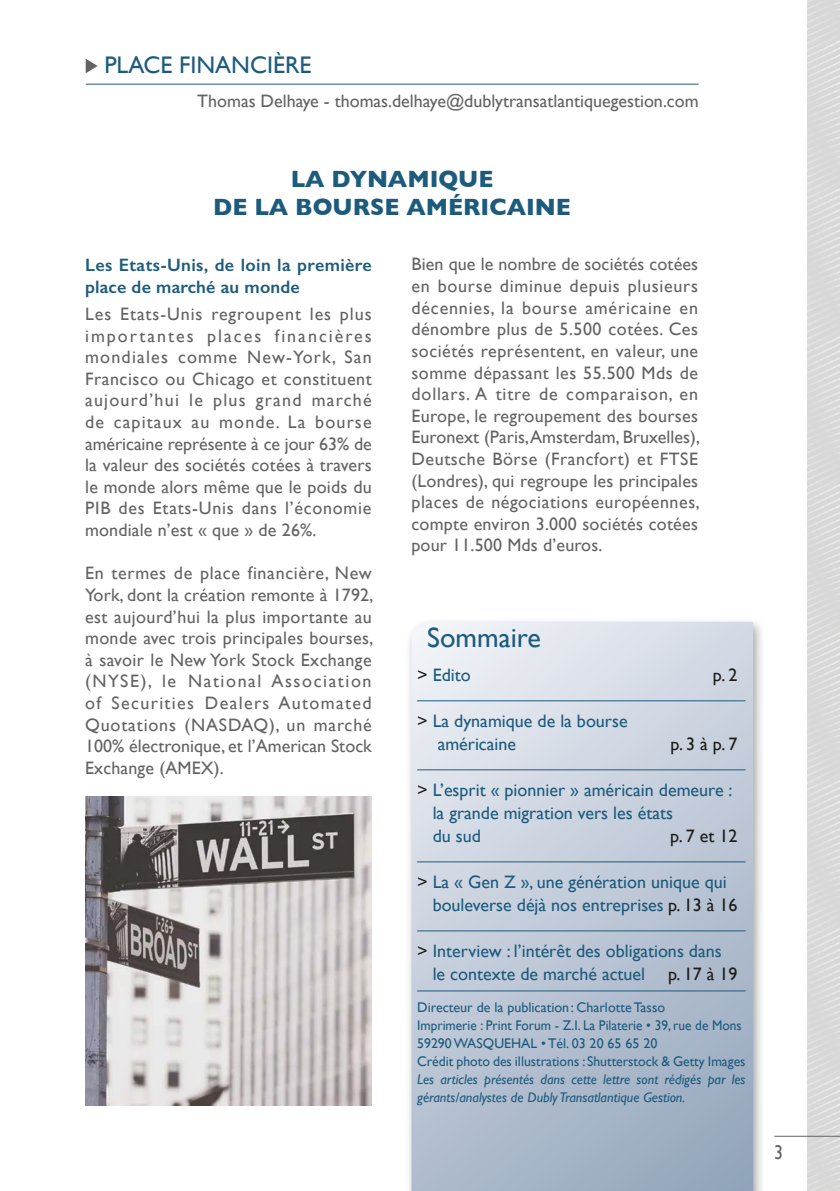
<style>
.page{position:relative;width:840px;height:1191px;background:#fff}
.page>*{position:absolute;margin:0;border:0;box-sizing:border-box;transform-origin:0 0}
.t1{font:28px "Gill Sans";color:#1d5b7d}
.t2{font:700 24px/28.8px "Gill Sans";color:#1d5b7d;text-align:center}
.t3{font:24px "Gill Sans";color:#1d5b7d}
.t4{font:20px "Gill Sans";color:#646363;scale:.9 1}
.t5{font:18px/21.6px "Gill Sans";letter-spacing:.01em;color:#646363;text-align:justify}
.t6{font:18px/23px "Gill Sans";color:#1d5b7d}
.t7{font:600 18px/21.6px "Gill Sans";letter-spacing:.02em;color:#1d5b7d}
.t8{font:18px "Gill Sans";color:#1d1d1b}
.t9{font:14px/18px "Gill Sans";color:#1d5b7d}
.t10{font:italic 14px/18px "Gill Sans";color:#1d5b7d}
.s1{color:#1d1d1b}
</style>
<div class="page">
<img style="left:85px;top:797px;width:286px;height:309px">
<img style="left:806px;top:0;width:33px;height:1191px">
<hr style="left:774px;top:1135px;width:65px;height:1px;background:#646363">
<hr style="left:86px;top:84px;width:612px;height:1px;background:#1d5b7d">
<svg style="left:86px;top:59px;width:12px;height:14px"></svg>
<div style="left:405px;top:617px;width:360px;height:574px;background:#1d1d1b;opacity:.4"></div>
<svg style="left:411px;top:622px;width:341px;height:569px;background:#c0cad8"></svg>
<hr style="left:417px;top:700px;width:328px;height:1px;background:#1d5b7d">
<hr style="left:417px;top:769px;width:328px;height:1px;background:#1d5b7d">
<hr style="left:417px;top:861px;width:328px;height:1px;background:#1d5b7d">
<hr style="left:417px;top:930px;width:328px;height:1px;background:#1d5b7d">
<hr style="left:417px;top:990px;width:328px;height:1px;background:#1d5b7d">
<h2 class="t3" style="left:104px;top:51px;width:208px">PLACE FINANCIÈRE</h2>
<p class="t5" style="left:197px;top:90px;width:502px">Thomas Delhaye - thomas.delhaye@dublytransatlantiquegestion.com</p>
<h2 class="t2" style="left:213px;top:164px;width:359px">LA DYNAMIQUE<br>DE LA BOURSE AMÉRICAINE</h2>
<p class="t7" style="left:85px;top:254px;width:288px">Les Etats-Unis, de loin la première place de marché au monde</p>
<p class="t5" style="left:85px;top:303px;width:288px">Les Etats-Unis regroupent les plus importantes places financières mondiales comme New-York, San Francisco ou Chicago et constituent aujourd’hui le plus grand marché de capitaux au monde. La bourse américaine représente à ce jour 63% de la valeur des sociétés cotées à travers le monde alors même que le poids du PIB des Etats-Unis dans l’économie mondiale n’est « que » de 26%.</p>
<p class="t5" style="left:85px;top:562px;width:290px">En termes de place financière, New York, dont la création remonte à 1792, est aujourd’hui la plus importante au monde avec trois principales bourses, à savoir le New York Stock Exchange (NYSE), le National Association of Securities Dealers Automated Quotations (NASDAQ), un marché 100% électronique, et l’American Stock Exchange (AMEX).</p>
<p class="t5" style="left:411px;top:253px;width:290px">Bien que le nombre de sociétés cotées en bourse diminue depuis plusieurs décennies, la bourse américaine en dénombre plus de 5.500 cotées. Ces sociétés représentent, en valeur, une somme dépassant les 55.500 Mds de dollars. A titre de comparaison, en Europe, le regroupement des bourses Euronext (Paris, Amsterdam, Bruxelles), Deutsche Börse (Francfort) et FTSE (Londres), qui regroupe les principales places de négociations européennes, compte environ 3.000 sociétés cotées pour 11.500 Mds d’euros.</p>
<h1 class="t1" style="left:427px;top:621px;width:115px">Sommaire</h1>
<p class="t6" style="left:417px;top:663px;width:55px"><span class="s1">&gt;</span> Edito</p>
<p class="t8" style="left:712px;top:664px;width:26px">p. 2</p>
<p class="t6" style="left:437px;top:709px;width:191px;text-indent:-21px"><span class="s1">&gt;</span> La dynamique de la bourse américaine</p>
<p class="t8" style="left:670px;top:733px;width:68px">p. 3 à p. 7</p>
<p class="t6" style="left:432px;top:778px;width:301px;text-indent:-16px"><span class="s1">&gt;</span> L’esprit « pionnier » américain demeure : la grande migration vers les états<br>du sud</p>
<p class="t8" style="left:669px;top:825px;width:69px">p. 7 et 12</p>
<p class="t6" style="left:432px;top:870px;width:306px;text-indent:-16px"><span class="s1">&gt;</span> La « Gen Z », une génération unique qui bouleverse déjà nos entreprises <span class="s1">p. 13 à 16</span></p>
<p class="t6" style="left:432px;top:939px;width:290px;text-indent:-16px"><span class="s1">&gt;</span> Interview : l’intérêt des obligations dans le contexte de marché actuel</p>
<p class="t8" style="left:667px;top:963px;width:71px">p. 17 à 19</p>
<p class="t9" style="left:417px;top:998px;width:330px">Directeur de la publication: Charlotte Tasso<br>Imprimerie : Print Forum - Z.I. La Pilaterie • 39, rue de Mons 59290 WASQUEHAL • Tél. 03 20 65 65 20<br>Crédit photo des illustrations : Shutterstock &amp; Getty Images</p>
<p class="t10" style="left:417px;top:1070px;width:329px">Les articles présentés dans cette lettre sont rédigés par les gérants/analystes de Dubly Transatlantique Gestion.</p>
<p class="t4" style="left:773px;top:1140px;width:11px">3</p>
</div>
